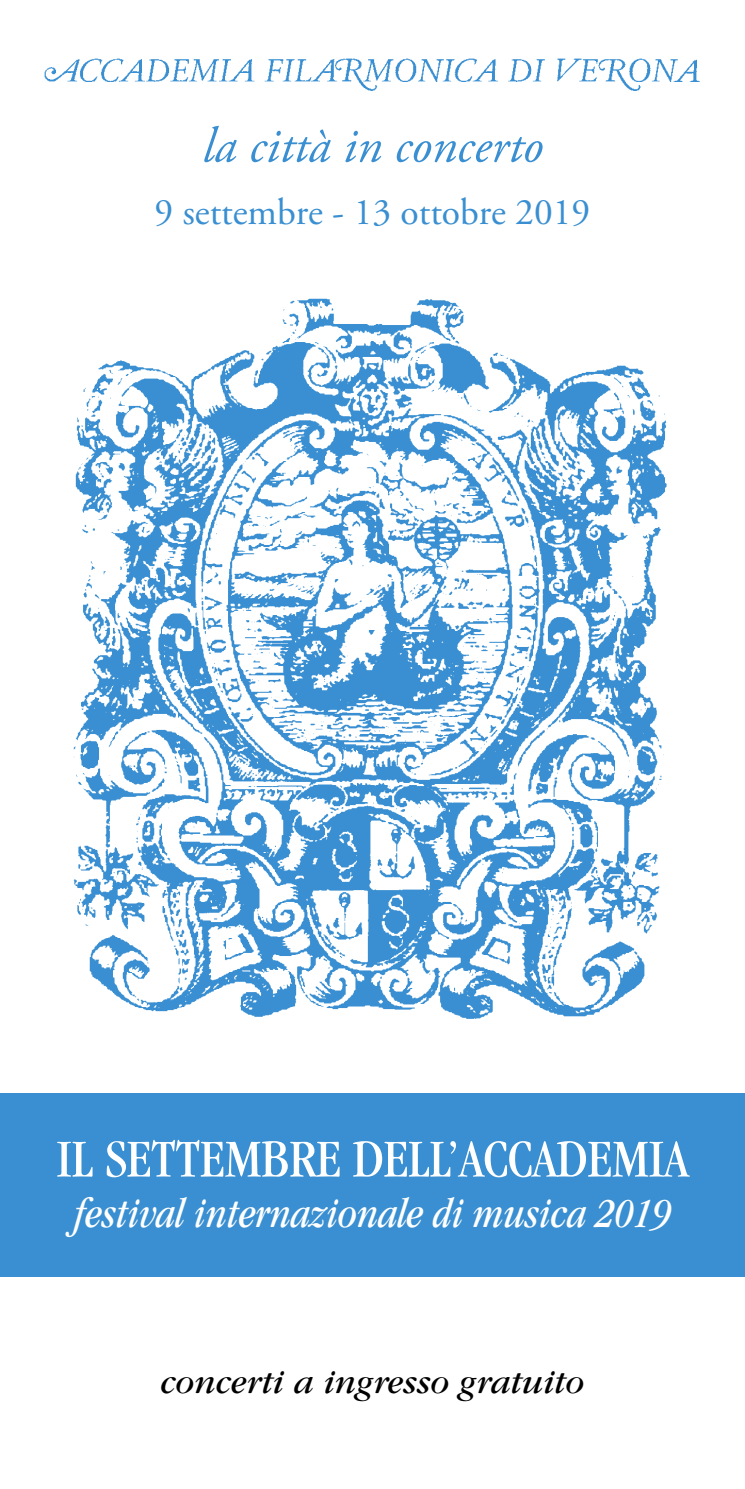
<style>
.page{position:relative;width:745px;height:1489px;background:#fff}
.page>*{position:absolute;margin:0;border:0;box-sizing:border-box;transform-origin:0 0}
.t1{font:condensed 55px "Garamond";color:#fff}
.t2{font:italic 50px "Adobe Garamond Pro";color:#398fd1}
.t3{font:italic condensed 42.5px "Garamond";color:#fff}
.t4{font:37.5px "Adobe Garamond Pro";color:#398fd1}
.t5{font:italic 35px "Garamond";color:#000}
</style>
<div class="page">
<img style="left:44px;top:58px;width:654px;height:33px">
<img style="left:73px;top:298px;width:594px;height:721px">
<div style="left:0;top:1092px;width:744px;height:184px;background:#398fd1"></div>
<p class="t2" style="left:202px;top:116px;width:342px">la città in concerto</p>
<p class="t4" style="left:154px;top:190px;width:437px">9 settembre - 13 ottobre 2019</p>
<p class="t1" style="left:56px;top:1128px;width:633px">IL SETTEMBRE DELL’ACCADEMIA</p>
<p class="t3" style="left:73px;top:1190px;width:599px">festival internazionale di musica 2019</p>
<p class="t5" style="left:160px;top:1364px;width:425px">concerti a ingresso gratuito</p>
</div>
